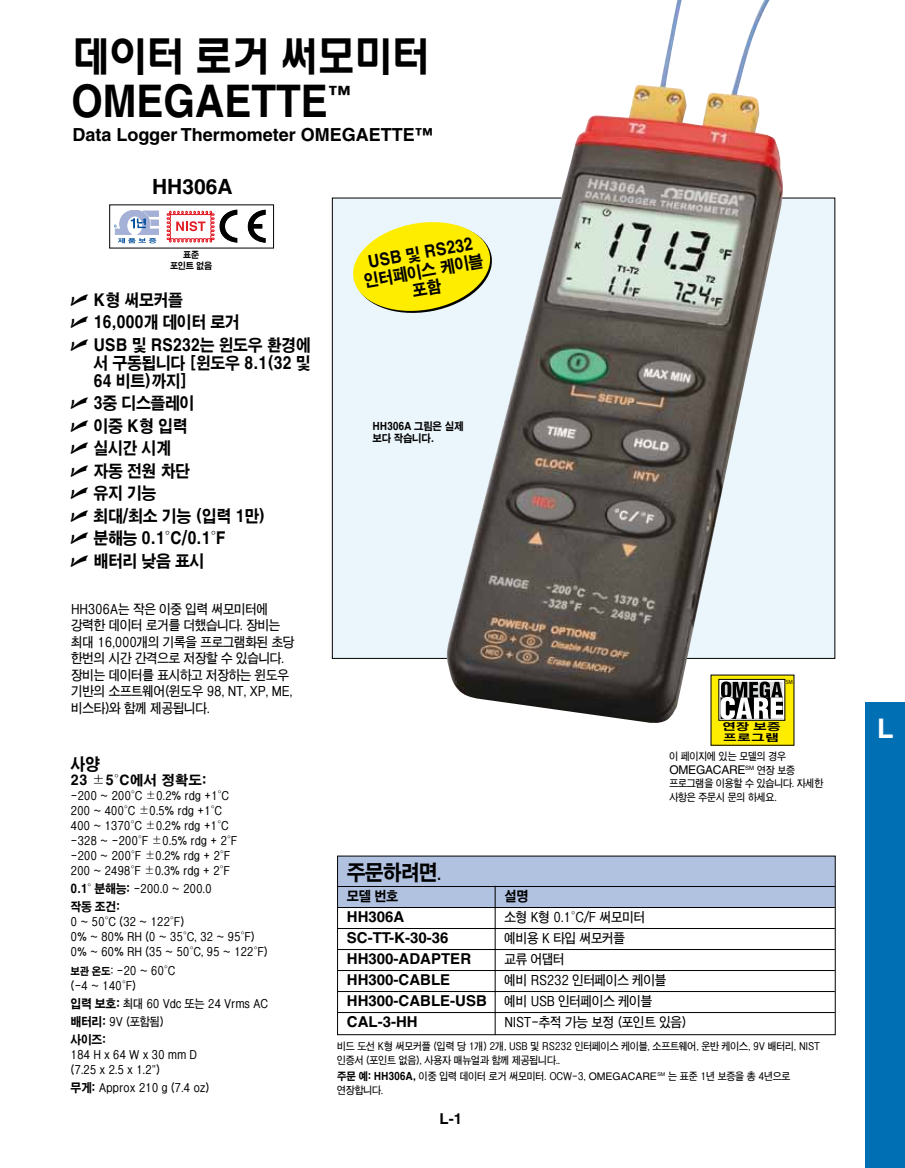
<style>
.page{position:relative;width:905px;height:1168px;background:#fff}
.page>*{position:absolute;margin:0;border:0;box-sizing:border-box;transform-origin:0 0}
.t1{font:700 45px "Helvetica";color:#000;scale:.9 1}
.t2{font:43.5px "HY Wul Nun Bold Pro";letter-spacing:-.05em;color:#000;scale:.9 1}
.t3{font:700 27px "Helvetica";color:#fff}
.t4{font:21px "HY Go Thic Extra Pro";letter-spacing:-.05em;color:#000;scale:.9 1}
.t5{font:700 21px "Helvetica";color:#000}
.t6{font:700 18px "Helvetica";color:#000}
.t7{font:16.5px/22.5px "HY Go Thic Extra Pro";letter-spacing:-.025em;color:#000;scale:.9 1}
.t8{font:700 15px/21px "Helvetica";color:#000}
.t9{font:13.5px/16.5px "HY Go Thic Bold Pro";letter-spacing:-.025em;color:#000;scale:.9 1}
.t10{font:13.5px "HY Go Thic Extra Pro";color:#000}
.t11{font:13.5px "HY Go Thic Extra Pro";color:#000;scale:.9 1}
.t12{font:12px/15px "HY Go Thic Bold Pro";letter-spacing:-.025em;color:#000;scale:.9 1}
.t13{font:12px "Helvetica";letter-spacing:-.02em;color:#000}
.t14{font:12px "HY Go Thic Extra Pro";letter-spacing:-.025em;color:#000;scale:.9 1}
.t15{font:10.5px/13.5px "HY Go Thic Bold Pro";letter-spacing:-.025em;color:#000;scale:.9 1}
.t16{font:10.5px/12px "HY Go Thic Extra Pro";letter-spacing:-.025em;color:#000;scale:.9 1}
.t17{font:9.75px/11.4px "HY Go Thic Extra Pro KS Cms UHC H";letter-spacing:.075em;color:#000;scale:1.37 1}
.t18{font:9px/10.5px "HY Go Thic Extra Pro";letter-spacing:-.025em;color:#000;text-align:center;scale:.9 1}
.t19{font:700 condensed 6.15px "Helvetica";color:#000;scale:.9 1}
.s1{font-family:"Universal Newswith Comm Pi";font-size:18px}
.s2{font-family:"HY Go Thic Extra Pro"}
.s3{font-family:"HY Go Thic Extra Pro";font-size:10.5px}
.s4{font-family:"HY Go Thic Bold Pro";font-size:10.5px}
.s5{font-size:15px}
.s6{font-family:"HY Go Thic Bold Pro";font-weight:400;font-size:13.5px}
.s7{font-family:"Helvetica"}
</style>
<div class="page">
<div style="left:865px;top:702px;width:39px;height:466px;background:#006fb4"></div>
<div style="left:338px;top:856px;width:496px;height:51px;background:#b1c2e1"></div>
<div style="left:332px;top:198px;width:502px;height:460px;background:#ebf6fc"></div>
<hr style="left:338px;top:886px;width:496px;height:1px;background:#000">
<hr style="left:338px;top:907px;width:496px;height:1px;background:#000">
<hr style="left:338px;top:928px;width:496px;height:1px;background:#000">
<hr style="left:338px;top:949px;width:496px;height:1px;background:#000">
<hr style="left:338px;top:970px;width:496px;height:1px;background:#000">
<hr style="left:338px;top:991px;width:496px;height:1px;background:#000">
<hr style="left:338px;top:1012px;width:496px;height:1px;background:#000">
<div style="left:337px;top:855px;width:498px;height:180px;border:1px solid #000"></div>
<hr style="left:495px;top:886px;width:1px;height:149px;background:#000">
<svg style="left:166px;top:210px;width:99px;height:33px"></svg>
<div style="left:249px;top:224px;width:13px;height:5px;background:#000"></div>
<svg style="left:115px;top:210px;width:44px;height:33px"></svg>
<svg style="left:353px;top:222px;width:93px;height:91px"></svg>
<div style="left:711px;top:675px;width:83px;height:70px;background:#ffed00"></div>
<svg style="left:783px;top:679px;width:2px;height:41px"></svg>
<img style="left:446px;top:0;width:337px;height:725px">
<h2 class="t2" style="left:71px;top:34px;width:400px">데이터 로거 써모미터</h2>
<h1 class="t1" style="left:71px;top:74px;width:312px">OMEGAETTE<sup>™</sup></h1>
<h3 class="t6" style="left:72px;top:124px;width:362px">Data Logger Thermometer OMEGAETTE™</h3>
<h3 class="t5" style="left:152px;top:174px;width:82px">HH306A</h3>
<p class="t18" style="left:170px;top:250px;width:48px">표준<br>포인트 없음</p>
<h3 class="t7" style="left:71px;top:288px;width:268px"><span class="s1">U</span> K형 써모커플<br><span class="s1">U</span> 16,000개 데이터 로거<br><span class="s1">U</span> USB 및 RS232는 윈도우 환경에</h3>
<h3 class="t7" style="left:94px;top:353px;width:243px;line-height:18px">서 구동됩니다 [윈도우 8.1(32 및<br>64 비트)까지]</h3>
<h3 class="t7" style="left:71px;top:392px;width:218px"><span class="s1">U</span> 3중 디스플레이<br><span class="s1">U</span> 이중 K형 입력<br><span class="s1">U</span> 실시간 시계<br><span class="s1">U</span> 자동 전원 차단<br><span class="s1">U</span> 유지 기능<br><span class="s1">U</span> 최대/최소 기능 (입력 1만)<br><span class="s1">U</span> 분해능 0.1°C/0.1°F<br><span class="s1">U</span> 배터리 낮음 표시</h3>
<p class="t9" style="left:71px;top:600px;width:249px">HH306A는 작은 이중 입력 써모미터에 강력한 데이터 로거를 더했습니다. 장비는 최대 16,000개의 기록을 프로그램화된 초당 한번의 시간 간격으로 저장할 수 있습니다. 장비는 데이터를 표시하고 저장하는 윈도우 기반의 소프트웨어(윈도우 98, NT, XP, ME, 비스타)와 함께 제공됩니다.</p>
<h3 class="t7" style="left:71px;top:753px;width:34px">사양</h3>
<p class="t10" style="left:71px;top:773px;width:138px">23 ±5°C에서 정확도:</p>
<p class="t12" style="left:71px;top:788px;width:187px">-200 ~ 200°C ±0.2% rdg +1°C<br>200 ~ 400°C ±0.5% rdg +1°C<br>400 ~ 1370°C ±0.2% rdg +1°C -328 ~ -200°F ±0.5% rdg + 2°F -200 ~ 200°F ±0.2% rdg + 2°F<br>200 ~ 2498°F ±0.3% rdg + 2°F</p>
<p class="t12" style="left:71px;top:881px;width:158px"><span class="s2">0.1° 분해능:</span> -200.0 ~ 200.0</p>
<p class="t14" style="left:71px;top:901px;width:56px">작동 조건:</p>
<p class="t12" style="left:71px;top:914px;width:221px">0 ~ 50°C (32 ~ 122°F)<br>0% ~ 80% RH (0 ~ 35°C, 32 ~ 95°F)<br>0% ~ 60% RH (35 ~ 50°C, 95 ~ 122°F)</p>
<p class="t12" style="left:71px;top:962px;width:118px"><span class="s3">보관 온도</span>: -20 ~ 60°C (-4 ~ 140°F)</p>
<p class="t12" style="left:71px;top:994px;width:221px;line-height:18px"><span class="s2">입력 보호:</span> 최대 60 Vdc 또는 24 Vrms AC <span class="s2">배터리:</span> 9V (포함됨)</p>
<p class="t14" style="left:71px;top:1033px;width:41px">사이즈:</p>
<p class="t12" style="left:71px;top:1046px;width:142px">184 H x 64 W x 30 mm D (7.25 x 2.5 x 1.2")</p>
<p class="t12" style="left:71px;top:1079px;width:156px"><span class="s2">무게:</span> Approx 210 g (7.4 oz)</p>
<h3 class="t7" style="left:359px;top:255px;width:136px;line-height:18px;text-align:center;rotate:-10deg">USB 및 RS232 인터페이스 케이블 포함</h3>
<p class="t16" style="left:372px;top:420px;width:102px">HH306A 그림은 실제 보다 작습니다.</p>
<p class="t19" style="left:785px;top:678px;width:9px">SM</p>
<p class="t17" style="left:722px;top:721px;width:44px">연장 보증 프로그램</p>
<p class="t15" style="left:669px;top:750px;width:131px">이 페이지에 있는 모델의 경우</p>
<p class="t13" style="left:669px;top:762px;width:127px">OMEGACARE<sup>SM</sup> <span class="s4">연장 보증</span></p>
<p class="t15" style="left:669px;top:777px;width:172px">프로그램을 이용할 수 있습니다. 자세한 사항은 주문시 문의 하세요.</p>
<h3 class="t4" style="left:347px;top:862px;width:107px">주문하려면<span class="s5">.</span></h3>
<p class="t11" style="left:347px;top:889px;width:59px">모델 번호</p>
<p class="t11" style="left:504px;top:889px;width:28px">설명</p>
<p class="t8" style="left:347px;top:906px;width:59px">HH306A</p>
<p class="t9" style="left:504px;top:909px;width:158px">소형 K형 0.1°C/F 써모미터</p>
<p class="t8" style="left:347px;top:927px;width:103px">SC-TT-K-30-36</p>
<p class="t9" style="left:504px;top:930px;width:135px">예비용 K 타입 써모커플</p>
<p class="t8" style="left:347px;top:948px;width:126px">HH300-ADAPTER</p>
<p class="t9" style="left:504px;top:951px;width:68px">교류 어댑터</p>
<p class="t8" style="left:347px;top:969px;width:105px">HH300-CABLE</p>
<p class="t9" style="left:504px;top:972px;width:181px">예비 RS232 인터페이스 케이블</p>
<p class="t8" style="left:347px;top:990px;width:307px">HH300-CABLE-USB <span class="s6">예비 USB 인터페이스 케이블<br></span>CAL-3-HH</p>
<p class="t9" style="left:504px;top:1014px;width:204px">NIST-추적 가능 보정 (포인트 있음)</p>
<p class="t15" style="left:337px;top:1039px;width:538px">비드 도선 K형 써모커플 (입력 당 1개) 2개, USB 및 RS232 인터페이스 케이블, 소프트웨어, 운반 케이스, 9V 배터리, NIST 인증서 (포인트 없음), 사용자 매뉴얼과 함께 제공됩니다..</p>
<p class="t15" style="left:337px;top:1069px;width:505px"><span class="s2">주문 예: HH306A,</span> 이중 입력 데이터 로거 써모미터. OCW-3, <span class="s7">OMEGACARE</span><sup>SM</sup> 는 표준 1년 보증을 총 4년으로 연장합니다.</p>
<p class="t8" style="left:439px;top:1107px;width:24px">L-1</p>
<h3 class="t3" style="left:877px;top:712px;width:18px">L</h3>
</div>
